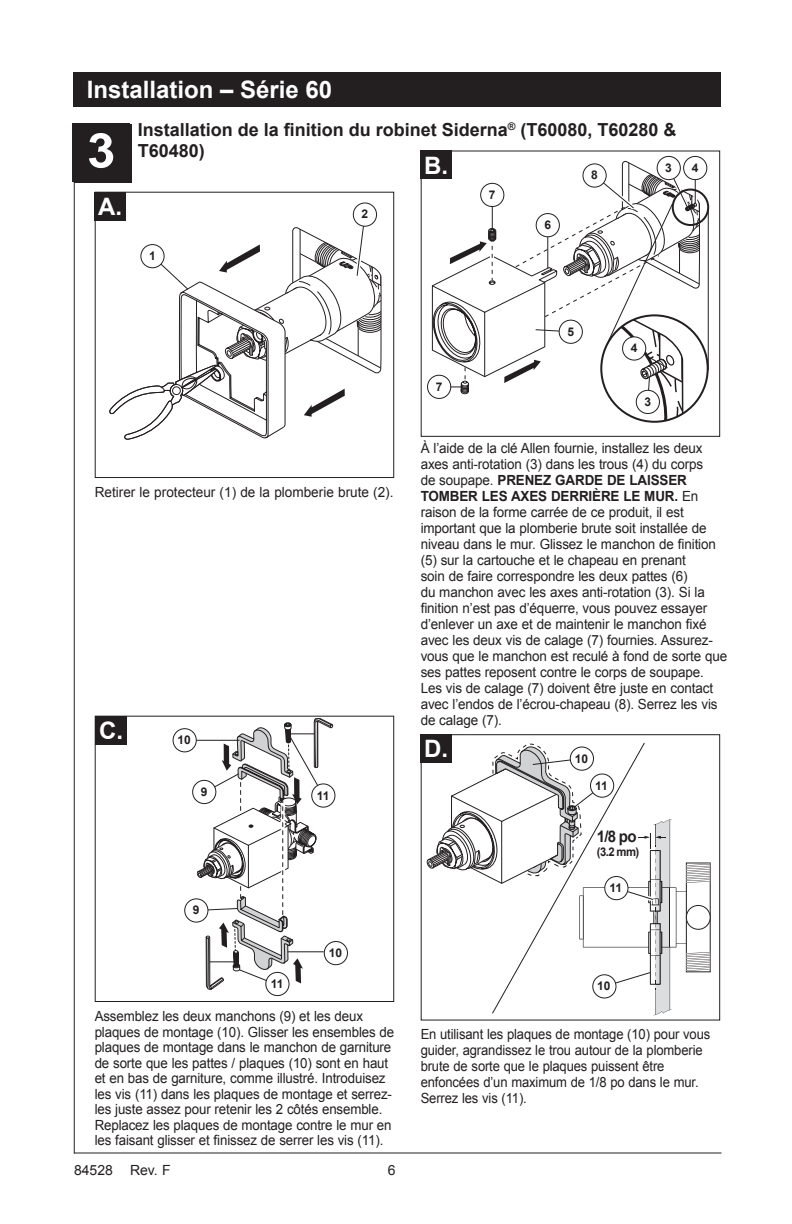
<style>
.page{position:relative;width:792px;height:1224px;background:#fff}
.page>*{position:absolute;margin:0;border:0;box-sizing:border-box;transform-origin:0 0}
.t1{font:700 48px "Arial";color:#fff;scale:1.06 1}
.t2{font:700 24px "Arial";color:#fff}
.t3{font:700 18px/21.6px "Arial";color:#231f20}
.t4{font:700 16px "Arial";color:#231f20;scale:.94 1}
.t5{font:14px/16px "Arial";letter-spacing:-.01em;color:#231f20;scale:.96 1}
.t6{font:14px/15.4px "Arial";letter-spacing:-.01em;color:#231f20;scale:.95 1}
.t7{font:14px/16px "Arial";letter-spacing:-.01em;color:#231f20;scale:.93 1}
.t8{font:14px "Arial";letter-spacing:-.01em;color:#231f20}
.t9{font:700 12px "Arial";letter-spacing:-.05em;color:#231f20}
.t10{font:700 12px "Arial";letter-spacing:-.05em;color:#231f20;scale:.94 1}
.s1{font-weight:700}
</style>
<div class="page">
<hr style="left:74px;top:1152px;width:647px;height:2px;background:#231f20">
<div style="left:74px;top:124px;width:57px;height:59px;background:#231f20"></div>
<hr style="left:74px;top:124px;width:1px;height:1030px;background:#231f20">
<div style="left:74px;top:72px;width:648px;height:36px;background:#231f20"></div>
<div style="left:73px;top:123px;width:57px;height:59px;background:#231f20"></div>
<div style="left:95px;top:192px;width:31px;height:29px;background:#231f20"></div>
<div style="left:95px;top:192px;width:299px;height:286px;border:1px solid #231f20"></div>
<svg style="left:109px;top:210px;width:273px;height:230px"></svg>
<svg style="left:353px;top:203px;width:24px;height:23px"></svg>
<div style="left:353px;top:202px;width:24px;height:25px;border:1px solid #231f20;border-radius:50%"></div>
<div style="left:360px;top:208px;width:11px;height:13px;background:#fff"></div>
<div style="left:421px;top:150px;width:31px;height:30px;background:#231f20"></div>
<div style="left:421px;top:150px;width:299px;height:287px;border:1px solid #231f20"></div>
<div style="left:427px;top:375px;width:24px;height:24px;border:1px solid #231f20;border-radius:50%"></div>
<div style="left:95px;top:716px;width:299px;height:286px;border:1px solid #231f20"></div>
<div style="left:96px;top:716px;width:31px;height:29px;background:#231f20"></div>
<div style="left:184px;top:898px;width:24px;height:25px;border:1px solid #231f20;border-radius:50%"></div>
<div style="left:192px;top:780px;width:24px;height:24px;border:1px solid #231f20;border-radius:50%"></div>
<svg style="left:266px;top:972px;width:23px;height:24px"></svg>
<div style="left:265px;top:972px;width:25px;height:24px;border:1px solid #231f20;border-radius:50%"></div>
<div style="left:311px;top:783px;width:24px;height:25px;border:1px solid #231f20;border-radius:50%"></div>
<div style="left:173px;top:728px;width:24px;height:24px;border:1px solid #231f20;border-radius:50%"></div>
<hr style="left:196px;top:740px;width:44px;height:1px;background:#231f20">
<svg style="left:197px;top:718px;width:136px;height:272px"></svg>
<div style="left:324px;top:942px;width:23px;height:23px;background:#fff;border-radius:50%"></div>
<div style="left:324px;top:941px;width:24px;height:24px;border:1px solid #231f20;border-radius:50%"></div>
<div style="left:421px;top:734px;width:31px;height:29px;background:#231f20"></div>
<svg style="left:421px;top:735px;width:290px;height:280px"></svg>
<div style="left:605px;top:877px;width:23px;height:23px;background:#fff;border-radius:50%"></div>
<div style="left:604px;top:876px;width:24px;height:24px;border:1px solid #231f20;border-radius:50%"></div>
<svg style="left:430px;top:155px;width:280px;height:267px"></svg>
<div style="left:623px;top:337px;width:23px;height:23px;background:#fff;border-radius:50%"></div>
<div style="left:622px;top:336px;width:24px;height:25px;border:1px solid #231f20;border-radius:50%"></div>
<h2 class="t2" style="left:87px;top:74px;width:247px">Installation – Série 60</h2>
<h1 class="t1" style="left:87px;top:119px;width:28px">3</h1>
<h2 class="t2" style="left:98px;top:190px;width:25px">A.</h2>
<p class="t3" style="left:138px;top:119px;width:540px">Installation de la finition du robinet Siderna<sup>®</sup> (T60080, T60280 &amp;<br>T60480)</p>
<h2 class="t2" style="left:424px;top:149px;width:26px">B.</h2>
<p class="t9" style="left:665px;top:160px;width:8px">3</p>
<p class="t9" style="left:692px;top:160px;width:8px">4</p>
<p class="t9" style="left:591px;top:167px;width:8px">8</p>
<p class="t9" style="left:149px;top:248px;width:8px">1</p>
<p class="t9" style="left:362px;top:206px;width:8px">2</p>
<p class="t9" style="left:489px;top:187px;width:8px">7</p>
<p class="t9" style="left:544px;top:217px;width:8px">6</p>
<p class="t9" style="left:436px;top:378px;width:8px">7</p>
<p class="t9" style="left:567px;top:323px;width:8px">5</p>
<p class="t9" style="left:631px;top:340px;width:8px">4</p>
<p class="t9" style="left:644px;top:394px;width:8px">3</p>
<p class="t8" style="left:95px;top:483px;width:300px">Retirer le protecteur (1) de la plomberie brute (2).</p>
<h2 class="t2" style="left:99px;top:715px;width:25px">C.</h2>
<p class="t9" style="left:178px;top:732px;width:15px">10</p>
<p class="t9" style="left:201px;top:784px;width:8px">9</p>
<p class="t9" style="left:317px;top:787px;width:14px">11</p>
<p class="t9" style="left:193px;top:902px;width:8px">9</p>
<p class="t9" style="left:271px;top:976px;width:14px">11</p>
<p class="t9" style="left:329px;top:945px;width:15px">10</p>
<p class="t6" style="left:95px;top:1009px;width:317px">Assemblez les deux manchons (9) et les deux plaques de montage (10). Glisser les ensembles de plaques de montage dans le manchon de garniture de sorte que les pattes / plaques (10) sont en haut et en bas de garniture, comme illustré. Introduisez les vis (11) dans les plaques de montage et serrez&shy;les juste assez pour retenir les 2 côtés ensemble.<br>Replacez les plaques de montage contre le mur en les faisant glisser et finissez de serrer les vis (11).</p>
<p class="t8" style="left:74px;top:1161px;width:98px">84528 Rev. F</p>
<p class="t8" style="left:388px;top:1161px;width:9px">6</p>
<p class="t5" style="left:421px;top:440px;width:321px">À l’aide de la clé Allen fournie, installez les deux axes anti-rotation (3) dans les trous (4) du corps<br>de soupape. <span class="s1">PRENEZ GARDE DE LAISSER TOMBER LES AXES DERRIÈRE LE MUR.</span> En raison de la forme carrée de ce produit, il est important que la plomberie brute soit installée de niveau dans le mur. Glissez le manchon de finition (5) sur la cartouche et le chapeau en prenant<br>soin de faire correspondre les deux pattes (6)<br>du manchon avec les axes anti-rotation (3). Si la finition n’est pas d’équerre, vous pouvez essayer d’enlever un axe et de maintenir le manchon fixé avec les deux vis de calage (7) fournies. Assurez&shy;vous que le manchon est reculé à fond de sorte que ses pattes reposent contre le corps de soupape.<br>Les vis de calage (7) doivent être juste en contact avec l’endos de l’écrou-chapeau (8). Serrez les vis de calage (7).</p>
<h2 class="t2" style="left:424px;top:733px;width:26px">D.</h2>
<p class="t9" style="left:575px;top:750px;width:15px">10</p>
<p class="t9" style="left:595px;top:777px;width:14px">11</p>
<p class="t4" style="left:597px;top:825px;width:44px">1/8 po</p>
<p class="t10" style="left:597px;top:844px;width:47px">(3.2 mm)</p>
<p class="t9" style="left:610px;top:880px;width:14px">11</p>
<p class="t9" style="left:597px;top:978px;width:15px">10</p>
<p class="t7" style="left:421px;top:1026px;width:313px">En utilisant les plaques de montage (10) pour vous guider, agrandissez le trou autour de la plomberie brute de sorte que le plaques puissent être enfoncées d’un maximum de 1/8 po dans le mur.<br>Serrez les vis (11).</p>
</div>
